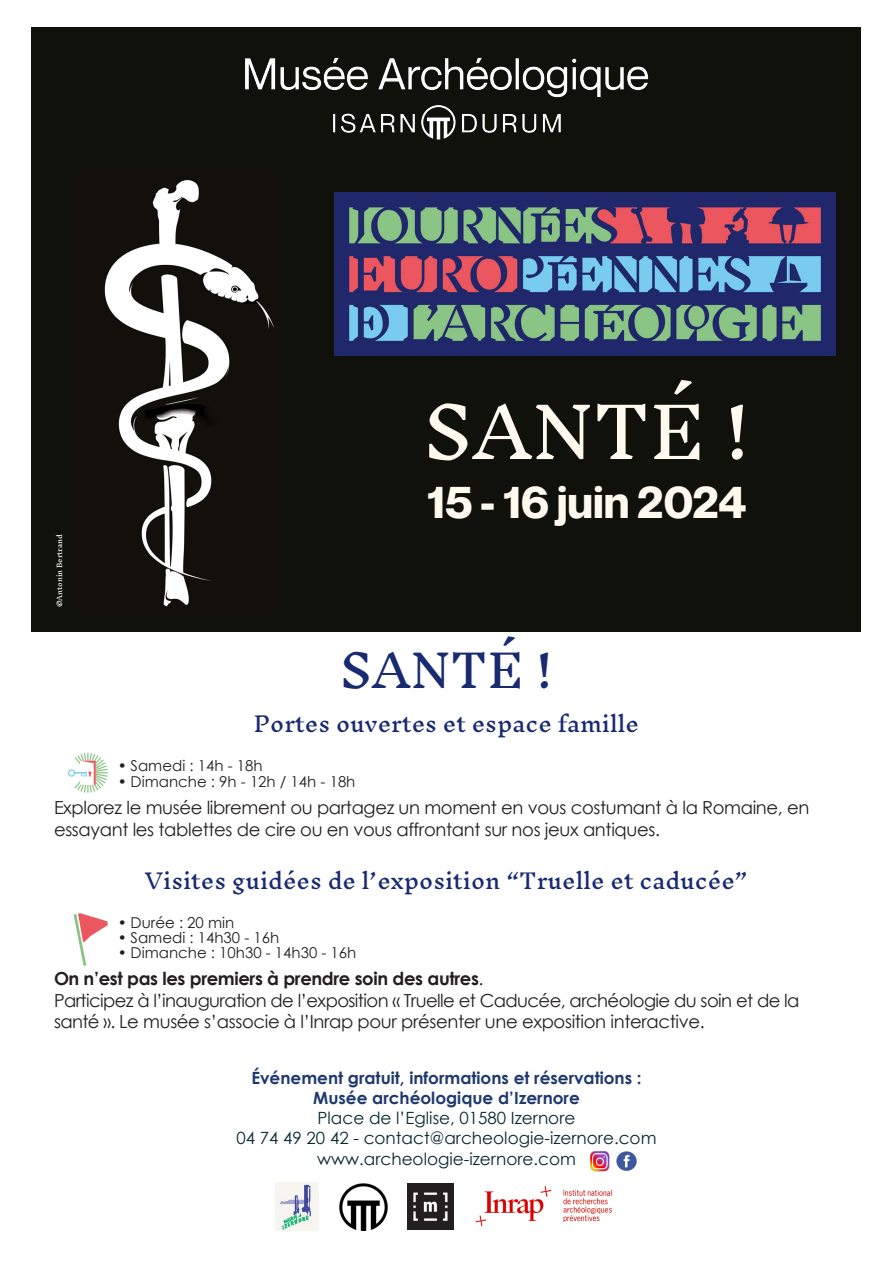
<style>
.page{position:relative;width:893px;height:1263px;background:#fff}
.page>*{position:absolute;margin:0;border:0;box-sizing:border-box;transform-origin:0 0}
.t1{font:69px "Inknut JEA";color:#fff9ef}
.t2{font:700 45px "Neue Montreal";color:#fff9ef}
.t3{font:45px "Inknut JEA";color:#182b70}
.t4{font:21px "Inknut JEA";color:#182b70}
.t5{font:18px/21.6px "Century Gothic";letter-spacing:-.02em;color:#231f20}
.t6{font:700 18px "Century Gothic";letter-spacing:-.02em;color:#231f20}
.t7{font:16.8px "Century Gothic";color:#092931}
.t8{font:700 16.8px "Century Gothic";color:#1f396e}
.t9{font:15px "Century Gothic";color:#231f20}
.t10{font:6.75px "Inknut JEA";color:#fff}
.s1{font-weight:400}
</style>
<div class="page">
<div style="left:32px;top:27px;width:829px;height:604px;background:#11110b"></div>
<img style="left:334px;top:192px;width:502px;height:163px">
<img style="left:104px;top:180px;width:170px;height:427px">
<img style="left:339px;top:1183px;width:49px;height:47px">
<img style="left:276px;top:1182px;width:43px;height:48px">
<img style="left:408px;top:1183px;width:46px;height:46px">
<img style="left:475px;top:1186px;width:137px;height:41px">
<img style="left:245px;top:57px;width:403px;height:83px">
<svg style="left:74px;top:913px;width:34px;height:53px"></svg>
<svg style="left:68px;top:753px;width:40px;height:40px"></svg>
<img style="left:590px;top:1151px;width:20px;height:20px">
<img style="left:616px;top:1151px;width:21px;height:20px">
<p class="t10" style="left:54px;top:607px;width:74px;rotate:-90deg">©Antonin Bertrand</p>
<p class="t1" style="left:424px;top:380px;width:327px">SANTÉ !</p>
<p class="t2" style="left:427px;top:474px;width:321px">15 - 16 juin 2024</p>
<p class="t3" style="left:340px;top:637px;width:214px">SANTÉ !</p>
<p class="t4" style="left:254px;top:708px;width:387px">Portes ouvertes et espace famille</p>
<p class="t9" style="left:118px;top:755px;width:146px">• Samedi : 14h - 18h</p>
<p class="t9" style="left:118px;top:771px;width:239px">• Dimanche : 9h - 12h / 14h - 18h</p>
<p class="t5" style="left:54px;top:797px;width:757px">Explorez le musée librement ou partagez un moment en vous costumant à la Romaine, en essayant les tablettes de cire ou en vous affrontant sur nos jeux antiques.</p>
<p class="t4" style="left:145px;top:865px;width:605px">Visites guidées de l’exposition “Truelle et caducée”</p>
<p class="t9" style="left:118px;top:912px;width:118px">• Durée : 20 min</p>
<p class="t9" style="left:118px;top:927px;width:163px">• Samedi : 14h30 - 16h</p>
<p class="t9" style="left:118px;top:942px;width:240px">• Dimanche : 10h30 - 14h30 - 16h</p>
<p class="t6" style="left:54px;top:965px;width:431px">On n’est pas les premiers à prendre soin des autres<span class="s1">.</span></p>
<p class="t5" style="left:54px;top:989px;width:747px">Participez à l’inauguration de l’exposition « Truelle et Caducée, archéologie du soin et de la santé ». Le musée s’associe à l’Inrap pour présenter une exposition interactive.</p>
<p class="t8" style="left:251px;top:1065px;width:392px">Événement gratuit, informations et réservations :</p>
<p class="t8" style="left:313px;top:1085px;width:268px">Musée archéologique d’Izernore</p>
<p class="t7" style="left:318px;top:1106px;width:259px">Place de l’Eglise, 01580 Izernore</p>
<p class="t7" style="left:236px;top:1126px;width:421px">04 74 49 20 42 - contact@archeologie-izernore.com</p>
<p class="t7" style="left:317px;top:1147px;width:260px">www.archeologie-izernore.com</p>
</div>
